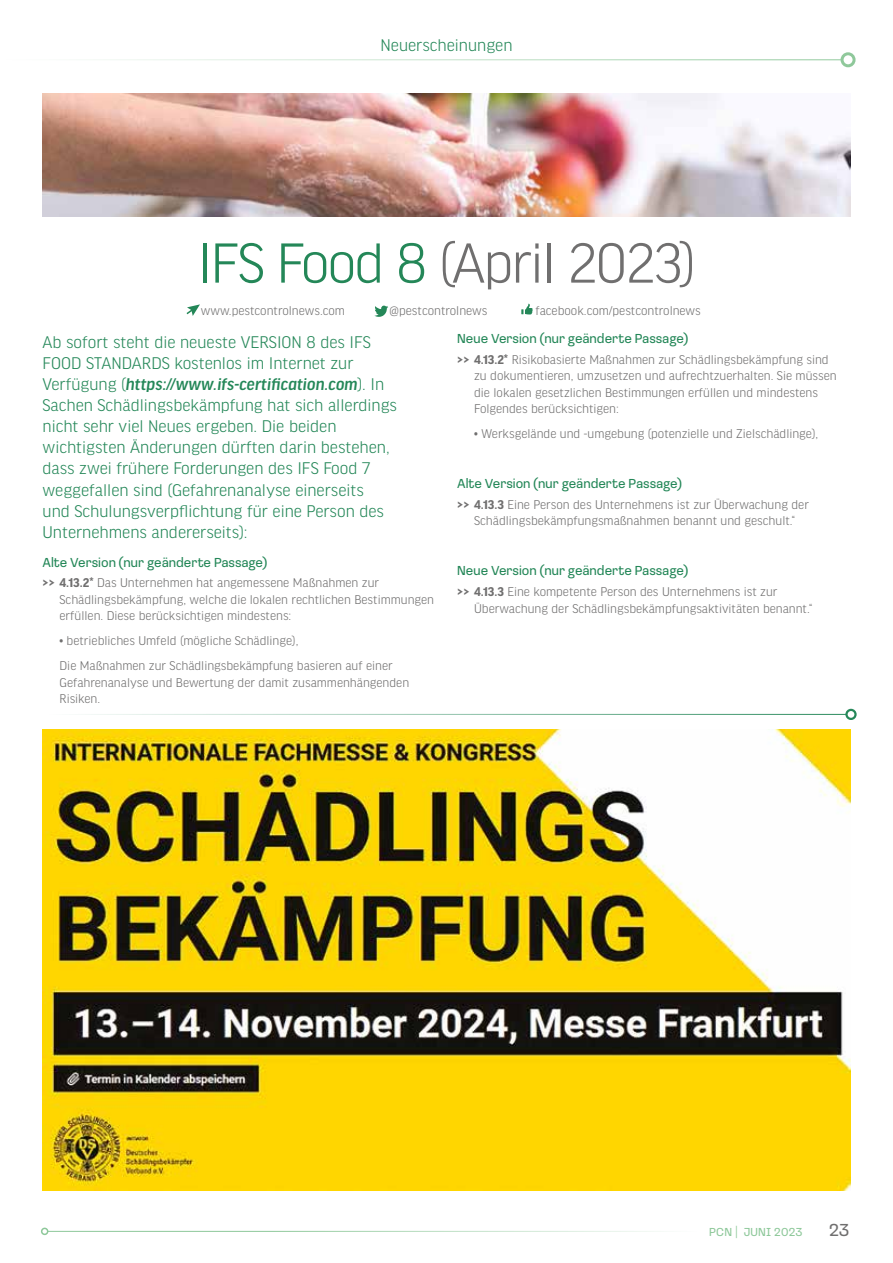
<style>
.page{position:relative;width:893px;height:1263px;background:#fff}
.page>*{position:absolute;margin:0;border:0;box-sizing:border-box;transform-origin:0 0}
.t1{font:300 60px "Good Headline Pro";letter-spacing:-.03em;color:#706f6f}
.t2{font:300 18px/21px "Good Headline Pro";color:#248758}
.t3{font:18px "Loos Normal";color:#706f6f}
.t4{font:300 13.5px/16.5px "Good Headline Pro";color:#706f6f}
.t5{font:13.5px "Loos Normal";color:#248758}
.t6{font:12px "Loos Normal";letter-spacing:.02em;color:#8ec89a}
.s1{color:#248758}
.s2{font-weight:500;font-style:italic}
.s3{font-weight:700}
.s4{font-weight:300}
</style>
<div class="page">
<img style="left:43px;top:94px;width:807px;height:123px">
<svg style="left:187px;top:304px;width:13px;height:12px"></svg>
<svg style="left:374px;top:305px;width:14px;height:12px"></svg>
<svg style="left:521px;top:304px;width:12px;height:10px"></svg>
<img style="left:43px;top:729px;width:807px;height:462px">
<hr style="left:43px;top:714px;width:803px;height:1px;background:#248758">
<div style="left:845px;top:709px;width:12px;height:11px;border:2px solid #248758;border-radius:50%"></div>
<hr style="left:0;top:60px;width:842px;height:1px;background:#8ec89a">
<div style="left:840px;top:52px;width:15px;height:15px;border:3px solid #8ec89a;border-radius:50%"></div>
<hr style="left:48px;top:1231px;width:652px;height:1px;background:#8ec89a">
<div style="left:41px;top:1227px;width:7px;height:8px;border:2px solid #8ec89a;border-radius:50%"></div>
<h2 class="t2" style="left:380px;top:35px;width:134px">Neuerscheinungen</h2>
<h1 class="t1" style="left:197px;top:233px;width:501px"><span class="s1">IFS Food 8</span> (April 2023)</h1>
<p class="t4" style="left:201px;top:302px;width:146px">www.pestcontrolnews.com</p>
<p class="t4" style="left:390px;top:302px;width:99px">@pestcontrolnews</p>
<p class="t4" style="left:535px;top:302px;width:167px">facebook.com/pestcontrolnews</p>
<p class="t2" style="left:43px;top:332px;width:356px">Ab sofort steht die neueste VERSION 8 des IFS FOOD STANDARDS kostenlos im Internet zur Verfügung (<span class="s2">https://www.ifs-certification.com</span>). In Sachen Schädlingsbekämpfung hat sich allerdings nicht sehr viel Neues ergeben. Die beiden wichtigsten Änderungen dürften darin bestehen, dass zwei frühere Forderungen des IFS Food 7 weggefallen sind (Gefahrenanalyse einerseits<br>und Schulungsverpflichtung für eine Person des Unternehmens andererseits):</p>
<p class="t5" style="left:43px;top:553px;width:226px">Alte Version (nur geänderte Passage)</p>
<p class="t4" style="left:60px;top:575px;width:376px;text-indent:-17px"><span class="s3">&gt;&gt; 4.13.2*</span> Das Unternehmen hat angemessene Maßnahmen zur<br>Schädlingsbekämpfung, welche die lokalen rechtlichen Bestimmungen erfüllen. Diese berücksichtigen mindestens:</p>
<p class="t4" style="left:60px;top:629px;width:335px;line-height:25px">• betriebliches Umfeld (mögliche Schädlinge),<br>Die Maßnahmen zur Schädlingsbekämpfung basieren auf einer</p>
<p class="t4" style="left:60px;top:674px;width:351px">Gefahrenanalyse und Bewertung der damit zusammenhängenden<br>Risiken.</p>
<p class="t5" style="left:457px;top:329px;width:233px">Neue Version (nur geänderte Passage)</p>
<p class="t4" style="left:474px;top:351px;width:364px;text-indent:-17px"><span class="s3">&gt;&gt; 4.13.2*</span> Risikobasierte Maßnahmen zur Schädlingsbekämpfung sind zu dokumentieren, umzusetzen und aufrechtzuerhalten. Sie müssen die lokalen gesetzlichen Bestimmungen erfüllen und mindestens Folgendes berücksichtigen:</p>
<p class="t4" style="left:474px;top:426px;width:346px">• Werksgelände und -umgebung (potenzielle und Zielschädlinge),</p>
<p class="t5" style="left:457px;top:474px;width:226px">Alte Version (nur geänderte Passage)</p>
<p class="t4" style="left:457px;top:496px;width:353px;text-align:center"><span class="s3">&gt;&gt; 4.13.3</span> Eine Person des Unternehmens ist zur Überwachung der<br>Schädlingsbekämpfungsmaßnahmen benannt und geschult.“</p>
<p class="t5" style="left:457px;top:561px;width:233px">Neue Version (nur geänderte Passage)</p>
<p class="t4" style="left:474px;top:584px;width:340px;text-indent:-17px"><span class="s3">&gt;&gt; 4.13.3</span> Eine kompetente Person des Unternehmens ist zur<br>Überwachung der Schädlingsbekämpfungsaktivitäten benannt.“</p>
<p class="t6" style="left:709px;top:1224px;width:95px">PCN <span class="s4">|</span> JUNI 2023</p>
<h2 class="t3" style="left:829px;top:1218px;width:22px">23</h2>
</div>
